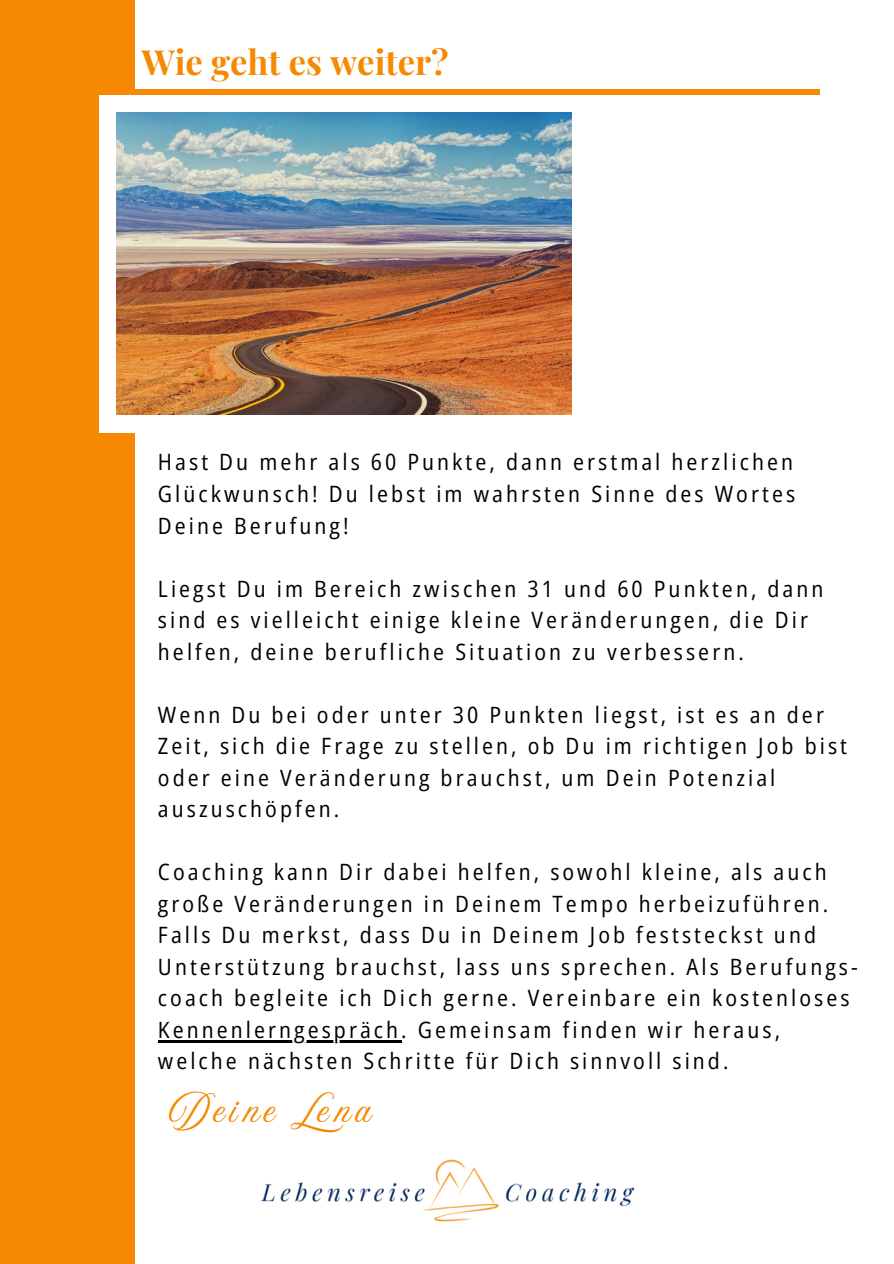
<style>
.page{position:relative;width:894px;height:1264px;background:#fff}
.page>*{position:absolute;margin:0;border:0;box-sizing:border-box;transform-origin:0 0}
.t1{font:700 34.5px "Playfair Display";color:#f68901}
.t2{font:30px "Amoresa";letter-spacing:.135em;color:#f68901}
.t3{font:semi-condensed 22.5px/31.5px "Open Sans";letter-spacing:.135em;color:#000}
</style>
<div class="page">
<div style="left:0;top:0;width:134px;height:1263px;background:#f68901"></div>
<div style="left:100px;top:95px;width:486px;height:337px;background:#fff"></div>
<img style="left:116px;top:112px;width:455px;height:303px">
<img style="left:260px;top:1159px;width:375px;height:63px">
<div style="left:133px;top:89px;width:686px;height:6px;background:#f68901"></div>
<hr style="left:158px;top:1040px;width:243px;height:2px;background:#000">
<p class="t1" style="left:141px;top:37px;width:309px">Wie geht es weiter?</p>
<p class="t3" style="left:158px;top:446px;width:638px;text-align:justify">Hast Du mehr als 60 Punkte, dann erstmal herzlichen Glückwunsch! Du lebst im wahrsten Sinne des Wortes Deine Berufung!</p>
<p class="t3" style="left:158px;top:572px;width:667px">Liegst Du im Bereich zwischen 31 und 60 Punkten, dann sind es vielleicht einige kleine Veränderungen, die Dir helfen, deine berufliche Situation zu verbessern.</p>
<p class="t3" style="left:158px;top:698px;width:690px">Wenn Du bei oder unter 30 Punkten liegst, ist es an der Zeit, sich die Frage zu stellen, ob Du im richtigen Job bist oder eine Veränderung brauchst, um Dein Potenzial auszuschöpfen.</p>
<p class="t3" style="left:158px;top:855px;width:671px">Coaching kann Dir dabei helfen, sowohl kleine, als auch große Veränderungen in Deinem Tempo herbeizuführen.</p>
<p class="t3" style="left:158px;top:918px;width:701px">Falls Du merkst, dass Du in Deinem Job feststeckst und<br>Unterstützung brauchst, lass uns sprechen. Als Berufungs&shy;coach begleite ich Dich gerne. Vereinbare ein kostenloses</p>
<h2 class="t3" style="left:158px;top:1013px;width:623px">Kennenlerngespräch. Gemeinsam finden wir heraus, welche nächsten Schritte für Dich sinnvoll sind.</h2>
<h1 class="t2" style="left:169px;top:1094px;width:203px">Deine Lena</h1>
</div>
